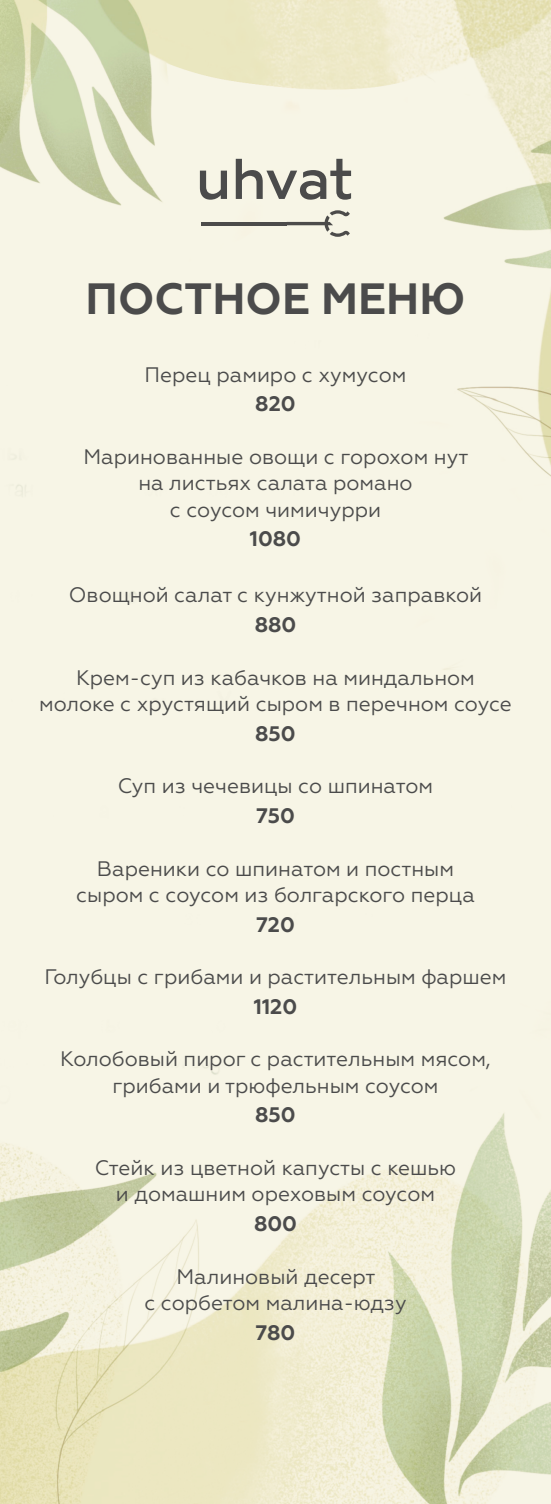
<style>
.page{position:relative;width:551px;height:1504px;background:#fff}
.page>*{position:absolute;margin:0;border:0;box-sizing:border-box;transform-origin:0 0}
.t1{font:700 43.75px "Geometria";color:#4b4b4b}
.t2{font:21px/26.2px "Geometria";color:#4b4b4b;text-align:center}
.t3{font:700 21px "Geometria";color:#4b4b4b}
</style>
<div class="page">
<img style="left:0;top:0;width:551px;height:1503px">
<svg style="left:200px;top:171px;width:27px;height:29px"></svg>
<svg style="left:236px;top:159px;width:115px;height:41px;background:#bab8af"></svg>
<svg style="left:287px;top:210px;width:63px;height:27px;background:#d7d5c8"></svg>
<hr style="left:201px;top:222px;width:86px;height:3px;background:#4c4b4a">
<h1 class="t1" style="left:86px;top:272px;width:381px">ПОСТНОЕ МЕНЮ</h1>
<p class="t2" style="left:144px;top:361px;width:263px">Перец рамиро с хумусом</p>
<p class="t3" style="left:255px;top:391px;width:42px">820</p>
<p class="t2" style="left:83px;top:443px;width:386px">Маринованные овощи с горохом нут на листьях салата романо<br>с соусом чимичурри</p>
<p class="t3" style="left:250px;top:526px;width:53px">1080</p>
<p class="t2" style="left:69px;top:582px;width:415px">Овощной салат с кунжутной заправкой</p>
<p class="t3" style="left:255px;top:612px;width:43px">880</p>
<p class="t2" style="left:39px;top:664px;width:474px">Крем-суп из кабачков на миндальном молоке с хрустящий сыром в перечном соусе</p>
<p class="t3" style="left:255px;top:720px;width:42px">850</p>
<p class="t2" style="left:118px;top:772px;width:317px">Суп из чечевицы со шпинатом</p>
<p class="t3" style="left:256px;top:803px;width:40px">750</p>
<p class="t2" style="left:76px;top:855px;width:400px">Вареники со шпинатом и постным сыром с соусом из болгарского перца</p>
<p class="t3" style="left:256px;top:911px;width:40px">720</p>
<p class="t2" style="left:44px;top:963px;width:463px">Голубцы с грибами и растительным фаршем</p>
<p class="t3" style="left:254px;top:993px;width:45px">1120</p>
<p class="t2" style="left:60px;top:1045px;width:432px">Колобовый пирог с растительным мясом, грибами и трюфельным соусом</p>
<p class="t3" style="left:255px;top:1102px;width:42px">850</p>
<p class="t2" style="left:95px;top:1154px;width:363px">Стейк из цветной капусты с кешью и домашним ореховым соусом</p>
<p class="t3" style="left:254px;top:1210px;width:44px">800</p>
<p class="t2" style="left:144px;top:1262px;width:264px">Малиновый десерт<br>с сорбетом малина-юдзу</p>
<p class="t3" style="left:255px;top:1319px;width:41px">780</p>
</div>
